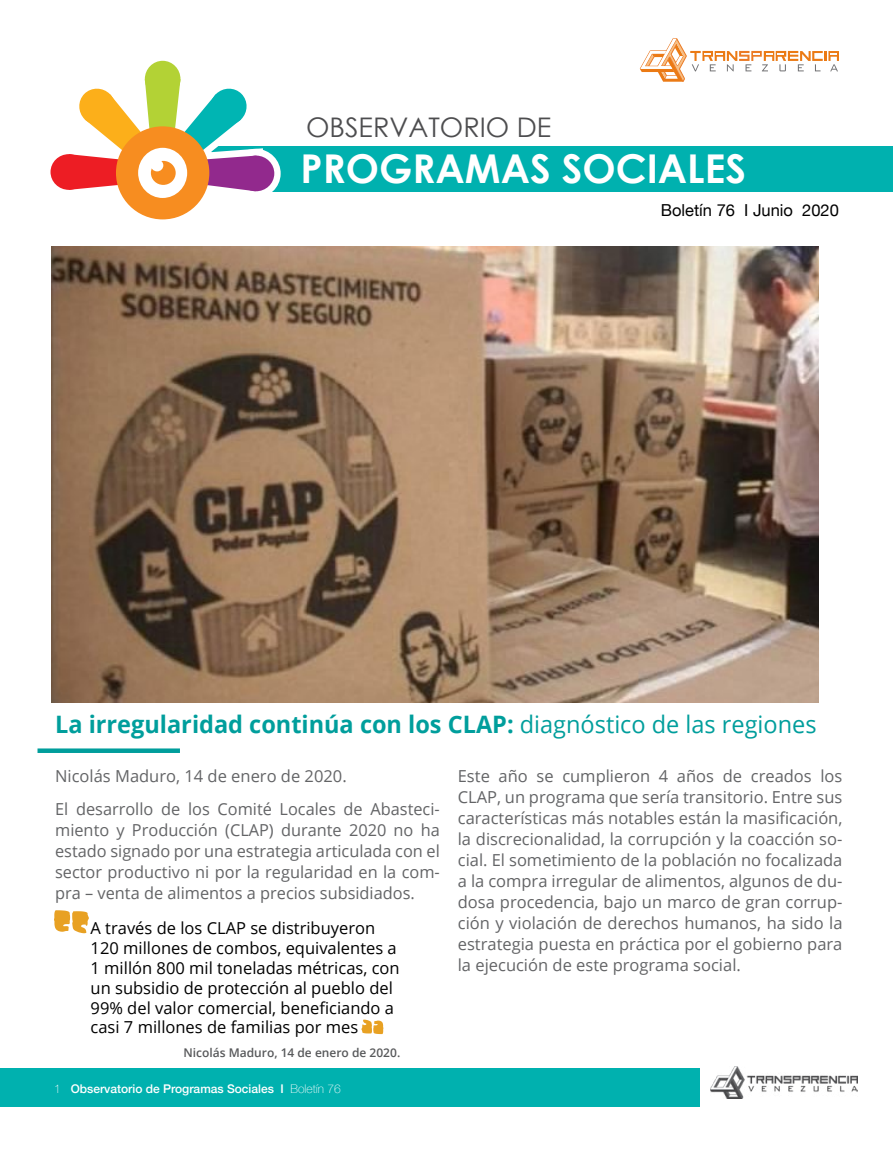
<style>
.page{position:relative;width:893px;height:1149px;background:#fff}
.page>*{position:absolute;margin:0;border:0;box-sizing:border-box;transform-origin:0 0}
.t1{font:700 39.75px "Century Gothic";color:#fff}
.t2{font:27px "Century Gothic";color:#4d4d4f}
.t3{font:700 24px "Open Sans";color:#009e9c}
.t4{font:16.5px/21px "Open Sans";color:#636466;text-align:justify}
.t5{font:16.5px/19.8px "Open Sans";color:#000}
.t6{font:16.5px "Helvetica Neue";color:#000}
.t7{font:500 12px "Helvetica Neue";color:#fff}
.t8{font:600 12px "Open Sans";color:#58595b}
.s1{font-weight:400}
.s2{font-weight:100}
</style>
<div class="page">
<div style="left:0;top:1067px;width:699px;height:39px;background:#00b1af"></div>
<img style="left:710px;top:1066px;width:147px;height:31px">
<svg style="left:640px;top:38px;width:199px;height:44px"></svg>
<svg style="left:38px;top:748px;width:142px;height:4px"></svg>
<div style="left:157px;top:146px;width:736px;height:46px;background:#00b1af"></div>
<img style="left:51px;top:247px;width:768px;height:455px">
<div style="left:43px;top:147px;width:50px;height:49px;border:13px solid #fff;border-radius:50%"></div>
<div style="left:138px;top:54px;width:49px;height:50px;border:13px solid #fff;border-radius:50%"></div>
<div style="left:230px;top:148px;width:51px;height:50px;border:13px solid #fff;border-radius:50%"></div>
<div style="left:109px;top:120px;width:107px;height:106px;border:13px solid #fff;border-radius:50%"></div>
<svg style="left:54px;top:910px;width:35px;height:22px"></svg>
<svg style="left:361px;top:1019px;width:22px;height:14px"></svg>
<div style="left:51px;top:154px;width:36px;height:36px;background:#ed1d24;border-radius:50%"></div>
<div style="left:145px;top:61px;width:36px;height:36px;background:#b3d235;border-radius:50%"></div>
<svg style="left:238px;top:155px;width:37px;height:36px"></svg>
<svg style="left:54px;top:64px;width:216px;height:142px"></svg>
<div style="left:116px;top:126px;width:93px;height:93px;background:#f78d20;border-radius:50%"></div>
<div style="left:138px;top:148px;width:49px;height:50px;background:#fff;border-radius:50%"></div>
<div style="left:151px;top:161px;width:25px;height:24px;background:#f78d20;border-radius:50%"></div>
<div style="left:151px;top:159px;width:12px;height:12px;background:#fff;border-radius:50%"></div>
<h2 class="t2" style="left:306px;top:109px;width:247px">OBSERVATORIO DE</h2>
<h1 class="t1" style="left:301px;top:138px;width:447px">PROGRAMAS SOCIALES</h1>
<p class="t6" style="left:661px;top:200px;width:180px">Boletín 76 I Junio 2020</p>
<h3 class="t3" style="left:55px;top:707px;width:763px">La irregularidad continúa con los CLAP: <span class="s1">diagnóstico de las regiones</span></h3>
<p class="t4" style="left:55px;top:758px;width:386px;line-height:33.8px">Nicolás Maduro, 14 de enero de 2020.<br>El desarrollo de los Comité Locales de Abasteci-</p>
<p class="t4" style="left:55px;top:819px;width:386px">miento y Producción (CLAP) durante 2020 no ha estado signado por una estrategia articulada con el sector productivo ni por la regularidad en la com&shy;pra – venta de alimentos a precios subsidiados.</p>
<p class="t5" style="left:91px;top:917px;width:311px">A través de los CLAP se distribuyeron 120 millones de combos, equivalentes a 1 millón 800 mil toneladas métricas, con un subsidio de protección al pueblo del 99% del valor comercial, beneficiando a casi 7 millones de familias por mes</p>
<p class="t8" style="left:183px;top:1044px;width:218px">Nicolás Maduro, 14 de enero de 2020.</p>
<p class="t7" style="left:54px;top:1078px;width:288px"><span class="s2">1</span> Observatorio de Programas Sociales I <span class="s2">Boletín 76</span></p>
<p class="t4" style="left:458px;top:764px;width:386px">Este año se cumplieron 4 años de creados los CLAP, un programa que sería transitorio. Entre sus características más notables están la masificación, la discrecionalidad, la corrupción y la coacción so&shy;cial. El sometimiento de la población no focalizada a la compra irregular de alimentos, algunos de du&shy;dosa procedencia, bajo un marco de gran corrup&shy;ción y violación de derechos humanos, ha sido la estrategia puesta en práctica por el gobierno para la ejecución de este programa social.</p>
</div>
